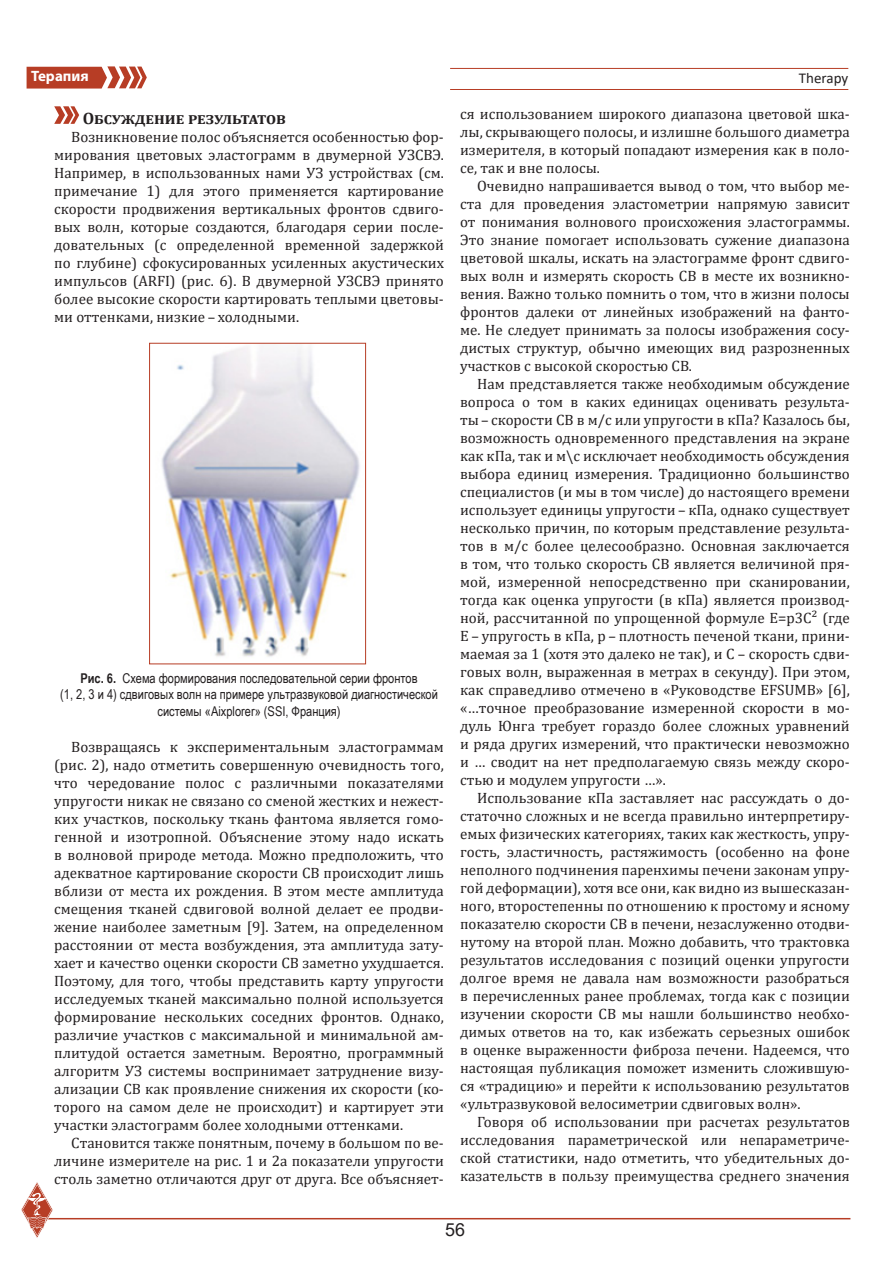
<style>
.page{position:relative;width:893px;height:1263px;background:#fff}
.page>*{position:absolute;margin:0;border:0;box-sizing:border-box;transform-origin:0 0}
.t1{font:18px "Arial";color:#231f20}
.t2{font:700 16.5px "Cambria";color:#231f20}
.t3{font:15px/18px "Cambria";color:#231f20;text-align:justify}
.t4{font:700 15px "Myriad Pro";color:#fff}
.t5{font:15px "Calibri";color:#231f20}
.t6{font:13.5px/16.2px "Arial Narrow";color:#231f20;text-align:center}
.s1{font-weight:700}
</style>
<div class="page">
<svg style="left:27px;top:66px;width:120px;height:23px;background:#c4624f"></svg>
<hr style="left:450px;top:89px;width:398px;height:1px;background:#b73d25">
<hr style="left:450px;top:68px;width:398px;height:1px;background:#b73d25">
<hr style="left:47px;top:1218px;width:803px;height:1px;background:#b73d25">
<svg style="left:21px;top:1182px;width:32px;height:56px"></svg>
<svg style="left:54px;top:106px;width:25px;height:18px"></svg>
<img style="left:161px;top:347px;width:199px;height:310px">
<div style="left:149px;top:343px;width:217px;height:321px;border:1px solid #b73d25"></div>
<p class="t4" style="left:31px;top:67px;width:59px">Терапия</p>
<p class="t5" style="left:799px;top:67px;width:51px">Therapy</p>
<p class="t2" style="left:83px;top:107px;width:205px">Обсуждение результатов</p>
<p class="t3" style="left:54px;top:128px;width:391px;text-indent:17px">Возникновение полос объясняется особенностью фор&shy;мирования цветовых эластограмм в двумерной УЗСВЭ.<br>Например, в использованных нами УЗ устройствах (см. примечание 1) для этого применяется картирование скорости продвижения вертикальных фронтов сдвиго&shy;вых волн, которые создаются, благодаря серии после&shy;довательных (с определенной временной задержкой по глубине) сфокусированных усиленных акустических импульсов (ARFI) (рис. 6). В двумерной УЗСВЭ принято более высокие скорости картировать теплыми цветовы&shy;ми оттенками, низкие – холодными.</p>
<p class="t6" style="left:60px;top:670px;width:379px"><span class="s1">Рис. 6.</span> Схема формирования последовательной серии фронтов<br>(1, 2, 3 и 4) сдвиговых волн на примере ультразвуковой диагностической системы «Aixplorer» (SSI, Франция)</p>
<p class="t3" style="left:54px;top:737px;width:391px;text-indent:17px">Возвращаясь к экспериментальным эластограммам (рис. 2), надо отметить совершенную очевидность того, что чередование полос с различными показателями упругости никак не связано со сменой жестких и нежест&shy;ких участков, поскольку ткань фантома является гомо&shy;генной и изотропной. Объяснение этому надо искать в волновой природе метода. Можно предположить, что адекватное картирование скорости СВ происходит лишь вблизи от места их рождения. В этом месте амплитуда смещения тканей сдвиговой волной делает ее продви&shy;жение наиболее заметным [9]. Затем, на определенном расстоянии от места возбуждения, эта амплитуда зату&shy;хает и качество оценки скорости СВ заметно ухудшается.<br>Поэтому, для того, чтобы представить карту упругости исследуемых тканей максимально полной используется формирование нескольких соседних фронтов. Однако, различие участков с максимальной и минимальной ам&shy;плитудой остается заметным. Вероятно, программный алгоритм УЗ системы воспринимает затруднение визу&shy;ализации СВ как проявление снижения их скорости (ко&shy;торого на самом деле не происходит) и картирует эти участки эластограмм более холодными оттенками.</p>
<p class="t3" style="left:54px;top:1133px;width:391px;text-indent:17px">Становится также понятным, почему в большом по ве&shy;личине измерителе на рис. 1 и 2а показатели упругости столь заметно отличаются друг от друга. Все объясняет-</p>
<p class="t3" style="left:460px;top:104px;width:391px">ся использованием широкого диапазона цветовой шка&shy;лы, скрывающего полосы, и излишне большого диаметра измерителя, в который попадают измерения как в поло&shy;се, так и вне полосы.</p>
<p class="t3" style="left:460px;top:176px;width:391px;text-indent:17px">Очевидно напрашивается вывод о том, что выбор ме&shy;ста для проведения эластометрии напрямую зависит от понимания волнового происхожения эластограммы.<br>Это знание помогает использовать сужение диапазона цветовой шкалы, искать на эластограмме фронт сдвиго&shy;вых волн и измерять скорость СВ в месте их возникно&shy;вения. Важно только помнить о том, что в жизни полосы фронтов далеки от линейных изображений на фанто&shy;ме. Не следует принимать за полосы изображения сосу&shy;дистых структур, обычно имеющих вид разрозненных участков с высокой скоростью СВ.</p>
<p class="t3" style="left:460px;top:374px;width:391px;text-indent:17px">Нам представляется также необходимым обсуждение вопроса о том в каких единицах оценивать результа&shy;ты – скорости СВ в м/с или упругости в кПа? Казалось бы, возможность одновременного представления на экране как кПа, так и м\с исключает необходимость обсуждения выбора единиц измерения. Традиционно большинство специалистов (и мы в том числе) до настоящего времени использует единицы упругости – кПа, однако существует несколько причин, по которым представление результа&shy;тов в м/с более целесообразно. Основная заключается в том, что только скорость СВ является величиной пря&shy;мой, измеренной непосредственно при сканировании, тогда как оценка упругости (в кПа) является производ&shy;ной, рассчитанной по упрощенной формуле Е=р3С² (где Е – упругость в кПа, р – плотность печеной ткани, прини&shy;маемая за 1 (хотя это далеко не так), и С – скорость сдви&shy;говых волн, выраженная в метрах в секунду). При этом, как справедливо отмечено в «Руководстве EFSUMB» [6], «…точное преобразование измеренной скорости в мо&shy;дуль Юнга требует гораздо более сложных уравнений и ряда других измерений, что практически невозможно и … сводит на нет предполагаемую связь между скоро&shy;стью и модулем упругости …».</p>
<p class="t3" style="left:460px;top:788px;width:391px;text-indent:17px">Использование кПа заставляет нас рассуждать о до&shy;статочно сложных и не всегда правильно интерпретиру&shy;емых физических категориях, таких как жесткость, упру&shy;гость, эластичность, растяжимость (особенно на фоне неполного подчинения паренхимы печени законам упру&shy;гой деформации), хотя все они, как видно из вышесказан&shy;ного, второстепенны по отношению к простому и ясному показателю скорости СВ в печени, незаслуженно отодви&shy;нутому на второй план. Можно добавить, что трактовка результатов исследования с позиций оценки упругости долгое время не давала нам возможности разобраться в перечисленных ранее проблемах, тогда как с позиции изучении скорости СВ мы нашли большинство необхо&shy;димых ответов на то, как избежать серьезных ошибок в оценке выраженности фиброза печени. Надеемся, что настоящая публикация поможет изменить сложившую&shy;ся «традицию» и перейти к использованию результатов «ультразвуковой велосиметрии сдвиговых волн».</p>
<p class="t3" style="left:460px;top:1112px;width:391px;text-indent:17px">Говоря об использовании при расчетах результатов исследования параметрической или непараметриче&shy;ской статистики, надо отметить, что убедительных до&shy;казательств в пользу преимущества среднего значения</p>
<p class="t1" style="left:445px;top:1217px;width:22px">56</p>
</div>
